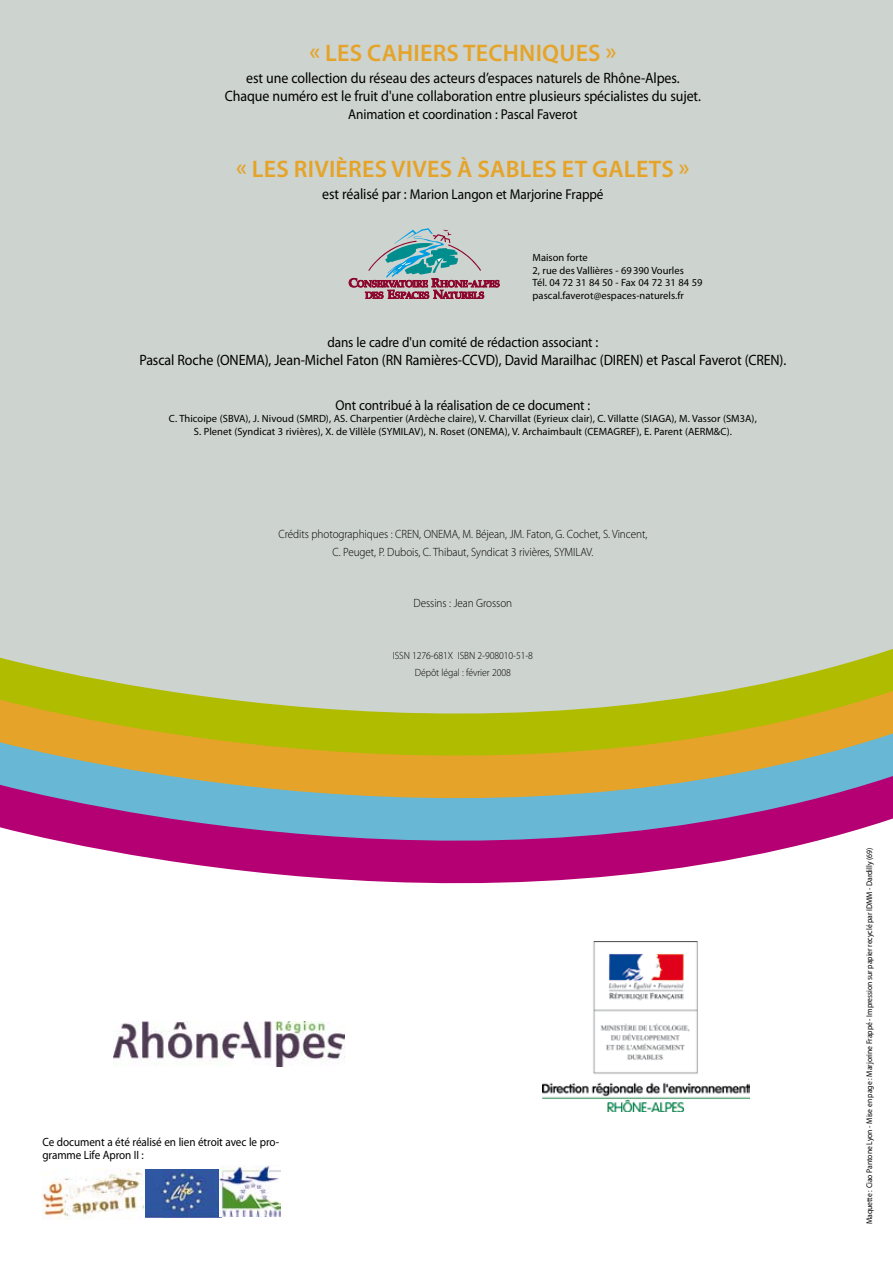
<style>
.page{position:relative;width:893px;height:1263px;background:#cdd3cf}
.page>*{position:absolute;margin:0;border:0;box-sizing:border-box;transform-origin:0 0}
.t1{font:600 24px "Myriad Pro";letter-spacing:.01em;color:#e5a429}
.t2{font:15px/18px "Myriad Pro";letter-spacing:-.005em;color:#000;text-align:center;scale:.93 1}
.t3{font:14.25px "Myriad Pro";letter-spacing:-.005em;color:#000;scale:.93 1}
.t4{font:300 12px/17.2px "Myriad Pro";letter-spacing:-.005em;color:#000;text-align:center;scale:.93 1}
.t5{font:12px/13.5px "Myriad Pro";letter-spacing:-.005em;color:#000;scale:.93 1}
.t6{font:10.5px/12.6px "Myriad Pro";letter-spacing:.005em;color:#000;text-align:center}
.t7{font:300 10.5px/17.2px "Myriad Pro";letter-spacing:-.005em;color:#000;text-align:center;scale:.93 1}
.t8{font:8.25px "Myriad Pro";letter-spacing:-.005em;color:#000;scale:.93 1}
.s1{font-size:15px}
</style>
<div class="page">
<svg style="left:0;top:649px;width:893px;height:36px"></svg>
<svg style="left:0;top:685px;width:893px;height:43px;fill:#b0bc00"></svg>
<svg style="left:0;top:728px;width:893px;height:42px;background:#c7ad2e"></svg>
<svg style="left:0;top:770px;width:893px;height:43px;background:#969d95"></svg>
<svg style="left:0;top:813px;width:893px;height:450px;background:#f2e3ef"></svg>
<svg style="left:349px;top:228px;width:150px;height:71px"></svg>
<img style="left:543px;top:942px;width:206px;height:170px">
<img style="left:114px;top:1022px;width:231px;height:44px">
<img style="left:43px;top:1168px;width:103px;height:52px">
<img style="left:146px;top:1169px;width:75px;height:49px">
<img style="left:219px;top:1165px;width:62px;height:51px">
<h1 class="t1" style="left:309px;top:37px;width:308px">« LES CAHIERS TECHNIQUES »</h1>
<h2 class="t2" style="left:225px;top:69px;width:513px">est une collection du réseau des acteurs d’espaces naturels de Rhône-Alpes.<br>Chaque numéro est le fruit d'une collaboration entre plusieurs spécialistes du sujet.</h2>
<h3 class="t3" style="left:348px;top:105px;width:248px">Animation et coordination : Pascal Faverot</h3>
<h1 class="t1" style="left:236px;top:153px;width:455px">« LES RIVIÈRES VIVES À SABLES ET GALETS »</h1>
<h3 class="t3" style="left:322px;top:185px;width:304px"><span class="s1">est réalisé par :</span> Marion Langon et Marjorine Frappé</h3>
<p class="t6" style="left:533px;top:251px;width:172px;text-align:left">Maison forte<br>2, rue des Vallières - 69390 Vourles<br>Tél. 04 72 31 84 50 - Fax 04 72 31 84 59 pascal.faverot@espaces-naturels.fr</p>
<h3 class="t3" style="left:327px;top:333px;width:293px">dans le cadre d'un comité de rédaction associant <span class="s1">:</span></h3>
<h2 class="t2" style="left:139px;top:351px;width:697px">Pascal Roche (ONEMA), Jean-Michel Faton (RN Ramières-CCVD), David Marailhac (DIREN) et Pascal Faverot (CREN).</h2>
<h3 class="t3" style="left:335px;top:396px;width:276px">Ont contribué à la réalisation de ce document :</h3>
<p class="t6" style="left:169px;top:412px;width:589px">C. Thicoipe (SBVA), J. Nivoud (SMRD), AS. Charpentier (Ardèche claire), V. Charvillat (Eyrieux clair), C. Villatte (SIAGA), M. Vassor (SM3A),<br>S. Plenet (Syndicat 3 rivières), X. de Villèle (SYMILAV), N. Roset (ONEMA), V. Archaimbault (CEMAGREF), E. Parent (AERM&amp;C).</p>
<p class="t4" style="left:278px;top:525px;width:398px">Crédits photographiques : CREN, ONEMA, M. Béjean, JM. Faton, G. Cochet, S. Vincent,<br>C. Peuget, P. Dubois, C. Thibaut, Syndicat 3 rivières, SYMILAV.</p>
<p class="t4" style="left:414px;top:594px;width:107px">Dessins : Jean Grosson</p>
<p class="t7" style="left:393px;top:647px;width:152px">ISSN 1276-681X ISBN 2-908010-51-8<br>Dépôt légal : février 2008</p>
<p class="t5" style="left:43px;top:1135px;width:256px">Ce document a été réalisé en lien étroit avec le pro&shy;gramme Life Apron II :</p>
<p class="t8" style="left:864px;top:1224px;width:406px;rotate:-90deg">Maquette : Ciao Pantone Lyon - Mise en page : Marjorine Frappé - Impression sur papier recyclé par IDMM - Dardilly (69)</p>
</div>
